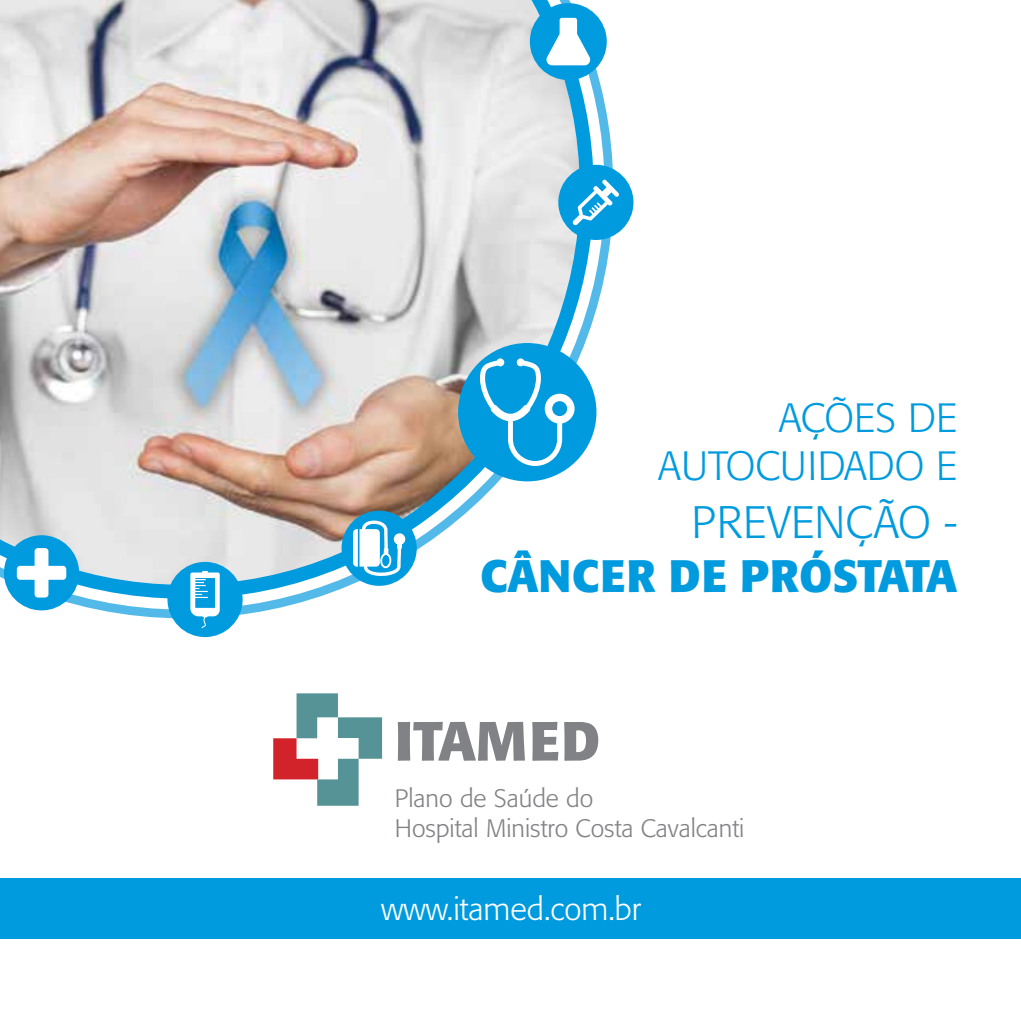
<style>
.page{position:relative;width:1021px;height:1021px;background:#fff}
.page>*{position:absolute;margin:0;border:0;box-sizing:border-box;transform-origin:0 0}
.t1{font:700 54.68px "Formata";color:#808285}
.t2{font:700 45px "Formata";letter-spacing:.02em;color:#009bdf}
.t3{font:300 45px "Formata";color:#009bdf}
.t4{font:300 40.5px/48.6px "Formata";color:#009bdf;text-align:right}
.t5{font:300 31.5px "Formata";color:#fff}
.t6{font:300 24.97px/29.9px "Formata";color:#808285}
</style>
<div class="page">
<svg style="left:273px;top:693px;width:109px;height:112px"></svg>
<div style="left:0;top:877px;width:1020px;height:61px;background:#009bdf"></div>
<svg style="left:16px;top:12px;width:597px;height:606px"></svg>
<img style="left:0;top:0;width:593px;height:598px">
<div style="left:458px;top:343px;width:138px;height:138px;background:#009bdf;border-radius:50%"></div>
<svg style="left:480px;top:358px;width:94px;height:108px"></svg>
<svg style="left:549px;top:398px;width:20px;height:20px"></svg>
<div style="left:552px;top:401px;width:15px;height:15px;background:#009bdf;border-radius:50%"></div>
<div style="left:341px;top:510px;width:76px;height:76px;background:#009bdf;border-radius:50%"></div>
<svg style="left:353px;top:520px;width:52px;height:56px"></svg>
<div style="left:167px;top:562px;width:76px;height:75px;background:#009bdf;border-radius:50%"></div>
<svg style="left:190px;top:571px;width:30px;height:57px"></svg>
<div style="left:558px;top:165px;width:75px;height:75px;background:#009bdf;border-radius:50%"></div>
<svg style="left:572px;top:180px;width:47px;height:45px"></svg>
<div style="left:4px;top:535px;width:75px;height:75px;background:#009bdf;border-radius:50%"></div>
<svg style="left:17px;top:548px;width:49px;height:49px"></svg>
<div style="left:530px;top:4px;width:76px;height:75px;background:#009bdf;border-radius:50%"></div>
<div style="left:530px;top:3px;width:76px;height:77px;border:2px solid #009bdf;border-radius:50%"></div>
<svg style="left:546px;top:18px;width:44px;height:47px"></svg>
<h3 class="t4" style="left:658px;top:393px;width:300px">AÇÕES DE<br>AUTOCUIDADO E</h3>
<h2 class="t3" style="left:691px;top:496px;width:267px">PREVENÇÃO -</h2>
<h2 class="t2" style="left:480px;top:548px;width:403px">CÂNCER DE PRÓSTATA</h2>
<h1 class="t1" style="left:395px;top:707px;width:207px">ITAMED</h1>
<p class="t6" style="left:395px;top:783px;width:351px">Plano de Saúde do<br>Hospital Ministro Costa Cavalcanti</p>
<p class="t5" style="left:381px;top:890px;width:261px">www.itamed.com.br</p>
</div>
